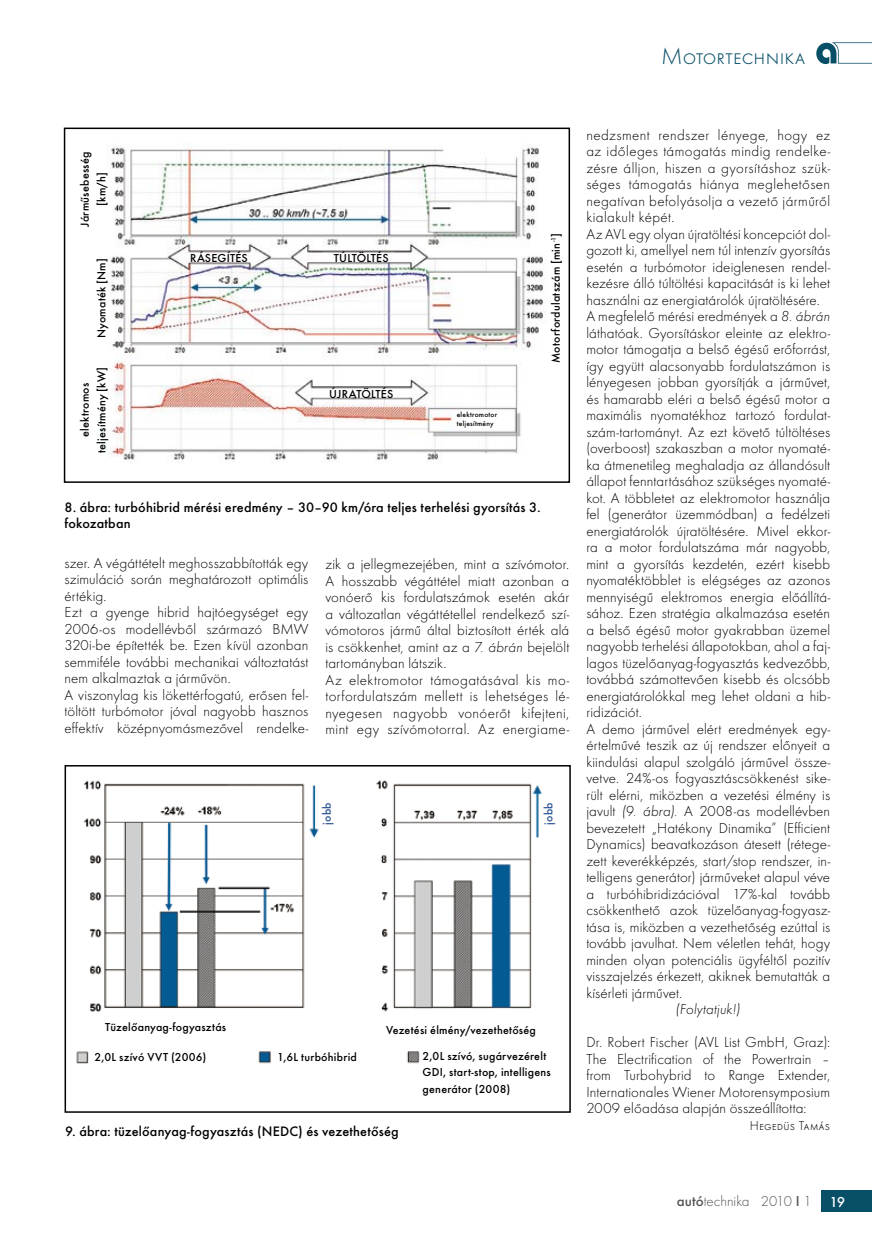
<style>
.page{position:relative;width:872px;height:1246px;background:#fff}
.page>*{position:absolute;margin:0;border:0;box-sizing:border-box;transform-origin:0 0}
.t1{font:300 24px "Futura TOT";color:#074e67}
.t2{font:300 15px/16.5px "Futura TOT";letter-spacing:.005em;color:#000}
.t3{font:300 15px "Futura TOT";letter-spacing:.025em;color:#000}
.t4{font:300 15px "Futura TOT";color:#535353}
.t5{font:italic 300 15px "Futura TOT";letter-spacing:.005em;color:#000}
.t6{font:500 14.25px/16.5px "Futura TOT";letter-spacing:.015em;color:#000}
.t7{font:300 13.5px "Futura TOT";color:#000}
.t8{font:500 12px/16.5px "Futura TOT";letter-spacing:.02em;color:#000;text-align:center}
.t9{font:500 12px "Futura TOT";letter-spacing:.02em;color:#265195}
.t10{font:500 7.5px/9px "Futura TOT";letter-spacing:.03em;color:#000}
.s1{font-style:italic}
.s2{font-weight:500}
.s3{font-weight:500;color:#fff}
</style>
<div class="page">
<div style="left:821px;top:1191px;width:51px;height:21px;background:#074e67"></div>
<svg style="left:816px;top:42px;width:56px;height:22px"></svg>
<img style="left:106px;top:146px;width:439px;height:315px">
<div style="left:64px;top:128px;width:506px;height:355px;border:2px solid #000"></div>
<img style="left:76px;top:780px;width:466px;height:284px">
<div style="left:65px;top:765px;width:506px;height:348px;border:2px solid #000"></div>
<p class="t1" style="left:661px;top:42px;width:145px">Motortechnika</p>
<p class="t8" style="left:77px;top:227px;width:77px;rotate:-90deg">Járműsebesség [km/h]</p>
<p class="t8" style="left:93px;top:338px;width:81px;rotate:-90deg">Nyomaték [Nm]</p>
<p class="t8" style="left:77px;top:453px;width:87px;rotate:-90deg">elektromos teljesítmény [kW]</p>
<p class="t8" style="left:190px;top:249px;width:9px">ráseg</p>
<p class="t8" style="left:227px;top:249px;width:11px">ítés</p>
<p class="t8" style="left:334px;top:249px;width:39px">túltöltés</p>
<p class="t8" style="left:329px;top:385px;width:15px">újrat</p>
<p class="t8" style="left:361px;top:385px;width:16px">öltés</p>
<p class="t10" style="left:457px;top:410px;width:42px">elektromotor teljesítmény</p>
<p class="t8" style="left:547px;top:363px;width:131px;rotate:-90deg">Motorfordulatszám [min<sup>-1</sup>]</p>
<p class="t6" style="left:65px;top:498px;width:478px">8. ábra: turbóhibrid mérési eredmény – 30–90 km/óra teljes terhelési gyorsítás 3. fokozatban</p>
<p class="t2" style="left:65px;top:554px;width:245px">szer. A végáttételt meghosszabbították egy szimuláció során meghatározott optimális értékig.<br>Ezt a gyenge hibrid hajtóegységet egy 2006-os modellévből származó BMW 320i-be építették be. Ezen kívül azonban semmiféle további mechanikai változtatást nem alkalmaztak a járművön.<br>A viszonylag kis lökettérfogatú, erősen fel&shy;töltött turbómotor jóval nagyobb hasznos effektív középnyomásmezővel rendelke-</p>
<p class="t2" style="left:325px;top:556px;width:245px">zik a jellegmezejében, mint a szívómotor.<br>A hosszabb végáttétel miatt azonban a vonóerő kis fordulatszámok esetén akár a változatlan végáttétellel rendelkező szí&shy;vómotoros jármű által biztosított érték alá is csökkenhet, amint az a <span class="s1">7. ábrán</span> bejelölt tartományban látszik.<br>Az elektromotor támogatásával kis mo&shy;torfordulatszám mellett is lehetséges lé&shy;nyegesen nagyobb vonóerőt kifejteni, mint egy szívómotorral. Az energiame-</p>
<p class="t8" style="left:105px;top:1019px;width:122px">Tüzelőanyag-fogyasztás</p>
<p class="t9" style="left:320px;top:825px;width:24px;rotate:-90deg">jobb</p>
<p class="t9" style="left:541px;top:825px;width:24px;rotate:-90deg">jobb</p>
<p class="t8" style="left:386px;top:1022px;width:151px">Vezetési élmény/vezethetőség</p>
<p class="t8" style="left:94px;top:1049px;width:113px">2,0L szívó VVT (2006)</p>
<p class="t8" style="left:277px;top:1049px;width:81px">1,6L turbóhibrid</p>
<p class="t8" style="left:422px;top:1047px;width:130px;text-align:left">2,0L szívó, sugárvezérelt<br>GDI, start-stop, intelligens generátor (2008)</p>
<p class="t6" style="left:65px;top:1123px;width:335px">9. ábra: tüzelőanyag-fogyasztás (NEDC) és vezethetőség</p>
<p class="t3" style="left:586px;top:126px;width:245px">nedzsment rendszer lényege, hogy ez</p>
<p class="t3" style="left:586px;top:143px;width:245px">az időleges támogatás mindig rendelke-</p>
<p class="t3" style="left:586px;top:159px;width:245px">zésre álljon, hiszen a gyorsításhoz szük-</p>
<p class="t3" style="left:586px;top:176px;width:245px">séges támogatás hiánya meglehetősen</p>
<p class="t3" style="left:586px;top:192px;width:245px">negatívan befolyásolja a vezető járműről</p>
<p class="t3" style="left:586px;top:209px;width:90px">kialakult képét.</p>
<p class="t2" style="left:586px;top:225px;width:245px">Az AVL egy olyan újratöltési koncepciót dol-</p>
<p class="t2" style="left:586px;top:242px;width:245px">gozott ki, amellyel nem túl intenzív gyorsítás</p>
<p class="t2" style="left:586px;top:258px;width:245px">esetén a turbómotor ideiglenesen rendel-</p>
<p class="t2" style="left:586px;top:275px;width:245px">kezésre álló túltöltési kapacitását is ki lehet</p>
<p class="t2" style="left:586px;top:291px;width:235px">használni az energiatárolók újratöltésére.</p>
<p class="t2" style="left:586px;top:308px;width:245px">A megfelelő mérési eredmények a <span class="s1">8. ábrán</span></p>
<p class="t2" style="left:586px;top:324px;width:245px">láthatóak. Gyorsításkor eleinte az elektro-</p>
<p class="t2" style="left:586px;top:341px;width:245px">motor támogatja a belső égésű erőforrást,</p>
<p class="t2" style="left:586px;top:357px;width:245px">így együtt alacsonyabb fordulatszámon is</p>
<p class="t2" style="left:586px;top:374px;width:245px">lényegesen jobban gyorsítják a járművet,</p>
<p class="t2" style="left:586px;top:390px;width:245px">és hamarabb eléri a belső égésű motor a</p>
<p class="t2" style="left:586px;top:407px;width:245px">maximális nyomatékhoz tartozó fordulat-</p>
<p class="t2" style="left:586px;top:423px;width:245px">szám-tartományt. Az ezt követő túltöltéses</p>
<p class="t2" style="left:586px;top:440px;width:245px">(overboost) szakaszban a motor nyomaté-</p>
<p class="t2" style="left:586px;top:456px;width:245px">ka átmenetileg meghaladja az állandósult</p>
<p class="t2" style="left:586px;top:473px;width:245px">állapot fenntartásához szükséges nyomaté-</p>
<p class="t2" style="left:586px;top:489px;width:245px">kot. A többletet az elektromotor használja</p>
<p class="t2" style="left:586px;top:506px;width:245px">fel (generátor üzemmódban) a fedélzeti</p>
<p class="t2" style="left:586px;top:522px;width:245px">energiatárolók újratöltésére. Mivel ekkor-</p>
<p class="t2" style="left:586px;top:539px;width:245px">ra a motor fordulatszáma már nagyobb,</p>
<p class="t2" style="left:586px;top:555px;width:245px">mint a gyorsítás kezdetén, ezért kisebb</p>
<p class="t2" style="left:586px;top:572px;width:245px">nyomatéktöbblet is elégséges az azonos</p>
<p class="t2" style="left:586px;top:588px;width:245px">mennyiségű elektromos energia előállítá-</p>
<p class="t2" style="left:586px;top:605px;width:245px">sához. Ezen stratégia alkalmazása esetén</p>
<p class="t2" style="left:586px;top:621px;width:245px">a belső égésű motor gyakrabban üzemel</p>
<p class="t2" style="left:586px;top:638px;width:245px">nagyobb terhelési állapotokban, ahol a faj-</p>
<p class="t2" style="left:586px;top:654px;width:245px">lagos tüzelőanyag-fogyasztás kedvezőbb,</p>
<p class="t2" style="left:586px;top:671px;width:245px">továbbá számottevően kisebb és olcsóbb</p>
<p class="t2" style="left:586px;top:687px;width:245px">energiatárolókkal meg lehet oldani a hib-</p>
<p class="t2" style="left:586px;top:704px;width:57px">ridizációt.</p>
<p class="t2" style="left:586px;top:720px;width:245px">A demo járművel elért eredmények egy-</p>
<p class="t2" style="left:586px;top:737px;width:245px">értelművé teszik az új rendszer előnyeit a</p>
<p class="t2" style="left:586px;top:753px;width:245px">kiindulási alapul szolgáló járművel össze-</p>
<p class="t2" style="left:586px;top:770px;width:245px">vetve. 24%-os fogyasztáscsökkenést sike-</p>
<p class="t2" style="left:586px;top:786px;width:245px">rült elérni, miközben a vezetési élmény is</p>
<p class="t2" style="left:586px;top:803px;width:245px">javult <span class="s1">(9. ábra).</span> A 2008-as modellévben</p>
<p class="t2" style="left:586px;top:819px;width:245px">bevezetett „Hatékony Dinamika” (Efficient</p>
<p class="t2" style="left:586px;top:836px;width:245px">Dynamics) beavatkozáson átesett (rétege-</p>
<p class="t2" style="left:586px;top:852px;width:245px">zett keverékképzés, start/stop rendszer, in-</p>
<p class="t2" style="left:586px;top:869px;width:245px">telligens generátor) járműveket alapul véve</p>
<p class="t2" style="left:586px;top:885px;width:245px">a turbóhibridizációval 17%-kal tovább</p>
<p class="t2" style="left:586px;top:902px;width:245px">csökkenthető azok tüzelőanyag-fogyasz-</p>
<p class="t2" style="left:586px;top:918px;width:245px">tása is, miközben a vezethetőség ezúttal is</p>
<p class="t2" style="left:586px;top:935px;width:245px">tovább javulhat. Nem véletlen tehát, hogy</p>
<p class="t2" style="left:586px;top:951px;width:245px">minden olyan potenciális ügyféltől pozitív</p>
<p class="t2" style="left:586px;top:968px;width:245px">visszajelzés érkezett, akiknek bemutatták a</p>
<p class="t2" style="left:586px;top:984px;width:97px">kísérleti járművet.</p>
<p class="t5" style="left:676px;top:1000px;width:66px">(Folytatjuk!)</p>
<p class="t2" style="left:586px;top:1034px;width:245px;text-align:justify">Dr. Robert Fischer (AVL List GmbH, Graz):<br>The Electrification of the Powertrain – from Turbohybrid to Range Extender, Internationales Wiener Motorensymposium 2009 előadása alapján összeállította:</p>
<p class="t7" style="left:749px;top:1117px;width:82px">Hegedüs Tamás</p>
<p class="t4" style="left:677px;top:1193px;width:170px"><span class="s2">autó</span>technika 2010 <span class="s2">I</span> 1 <span class="s3">19</span></p>
</div>
